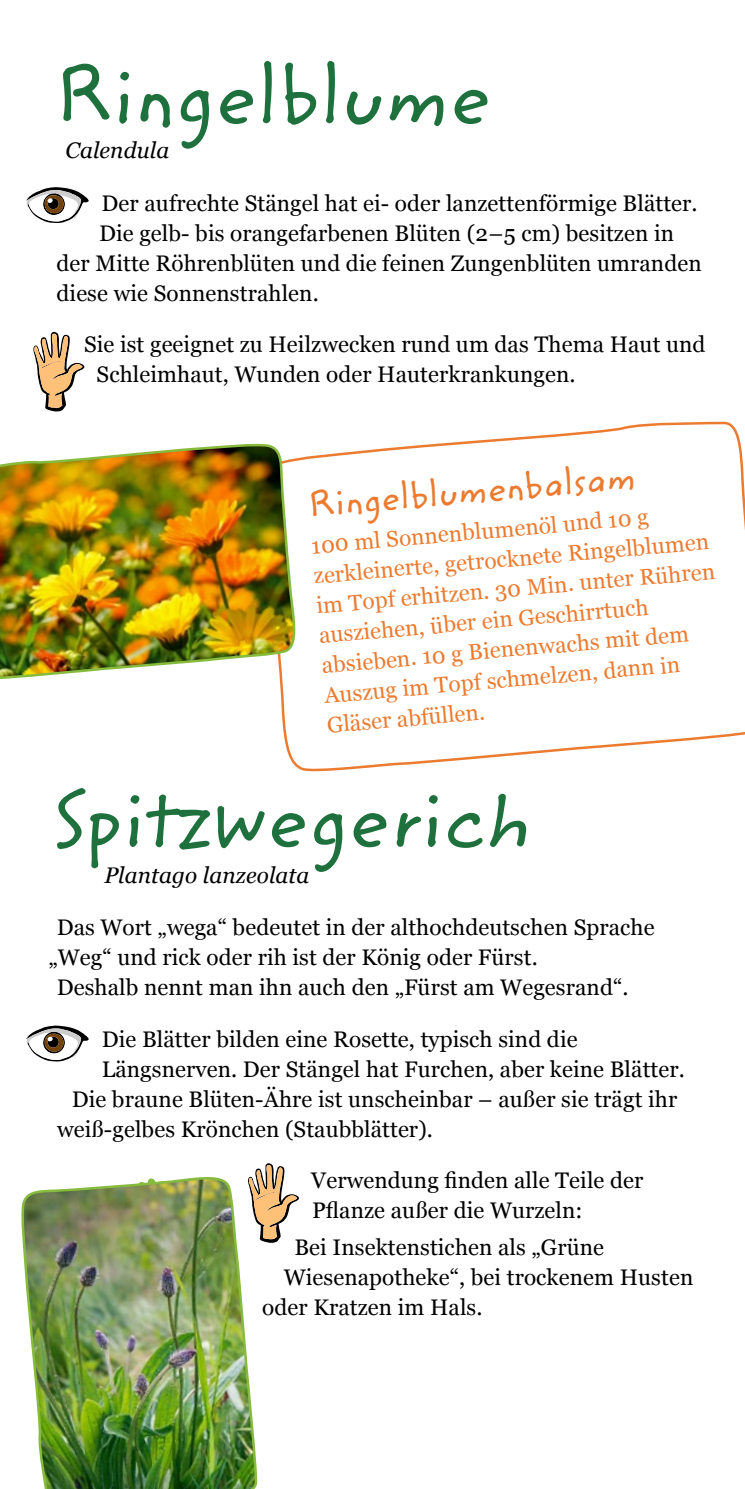
<style>
.page{position:relative;width:745px;height:1489px;background:#fff}
.page>*{position:absolute;margin:0;border:0;box-sizing:border-box;transform-origin:0 0}
.t1{font:82.5px "Zemke Hand ITC Std";letter-spacing:.005em;color:#1e703d}
.t2{font:37.5px "Zemke Hand ITC Std";color:#ec7b30}
.t3{font:22.5px/30px "Georgia";letter-spacing:.005em;color:#000}
.t4{font:22.5px/30px "Georgia";color:#ec7b30}
.t5{font:italic 22.5px "Georgia";letter-spacing:.005em;color:#000}
</style>
<div class="page">
<svg style="left:280px;top:421px;width:464px;height:351px"></svg>
<img style="left:0;top:442px;width:296px;height:239px">
<img style="left:22px;top:1177px;width:236px;height:311px">
<svg style="left:26px;top:187px;width:63px;height:36px"></svg>
<svg style="left:26px;top:1025px;width:63px;height:36px"></svg>
<svg style="left:33px;top:332px;width:51px;height:79px"></svg>
<svg style="left:247px;top:1163px;width:52px;height:79px"></svg>
<h1 class="t1" style="left:53px;top:37px;width:439px">Ringelblume</h1>
<p class="t5" style="left:65px;top:134px;width:105px">Calendula</p>
<p class="t3" style="left:102px;top:187px;width:597px">Der aufrechte Stängel hat ei- oder lanzettenförmige Blätter.</p>
<p class="t3" style="left:99px;top:217px;width:576px">Die gelb- bis orangefarbenen Blüten (2–5 cm) besitzen in</p>
<p class="t3" style="left:57px;top:247px;width:646px">der Mitte Röhrenblüten und die feinen Zungenblüten umranden</p>
<p class="t3" style="left:57px;top:277px;width:263px">diese wie Sonnenstrahlen.</p>
<p class="t3" style="left:97px;top:328px;width:610px;text-indent:-13px">Sie ist geeignet zu Heilzwecken rund um das Thema Haut und<br>Schleimhaut, Wunden oder Hauterkrankungen.</p>
<h2 class="t2" style="left:305px;top:478px;width:330px;rotate:-5deg">Ringelblumenbalsam</h2>
<p class="t4" style="left:310px;top:530px;width:401px;rotate:-5deg">100 ml Sonnenblumenöl und 10 g zerkleinerte, getrocknete Ringelblumen im Topf erhitzen. 30 Min. unter Rühren ausziehen, über ein Geschirrtuch absieben. 10 g Bienenwachs mit dem<br>Auszug im Topf schmelzen, dann in<br>Gläser abfüllen.</p>
<h1 class="t1" style="left:53px;top:760px;width:479px">Spitzwegerich</h1>
<p class="t5" style="left:104px;top:858px;width:206px">Plantago lanzeolata</p>
<p class="t3" style="left:57px;top:911px;width:599px">Das Wort „wega“ bedeutet in der althochdeutschen Sprache</p>
<p class="t3" style="left:48px;top:941px;width:490px">„Weg“ und rick oder rih ist der König oder Fürst.</p>
<p class="t3" style="left:57px;top:971px;width:573px">Deshalb nennt man ihn auch den „Fürst am Wegesrand“.</p>
<p class="t3" style="left:102px;top:1022px;width:477px">Die Blätter bilden eine Rosette, typisch sind die</p>
<p class="t3" style="left:102px;top:1052px;width:584px">Längsnerven. Der Stängel hat Furchen, aber keine Blätter.</p>
<p class="t3" style="left:72px;top:1082px;width:606px">Die braune Blüten-Ähre ist unscheinbar – außer sie trägt ihr</p>
<p class="t3" style="left:57px;top:1112px;width:377px">weiß-gelbes Krönchen (Staubblätter).</p>
<p class="t3" style="left:311px;top:1164px;width:333px">Verwendung finden alle Teile der<br>Pflanze außer die Wurzeln:</p>
<p class="t3" style="left:294px;top:1231px;width:311px">Bei Insektenstichen als „Grüne</p>
<p class="t3" style="left:283px;top:1261px;width:411px">Wiesenapotheke“, bei trockenem Husten</p>
<p class="t3" style="left:262px;top:1291px;width:222px">oder Kratzen im Hals.</p>
</div>
